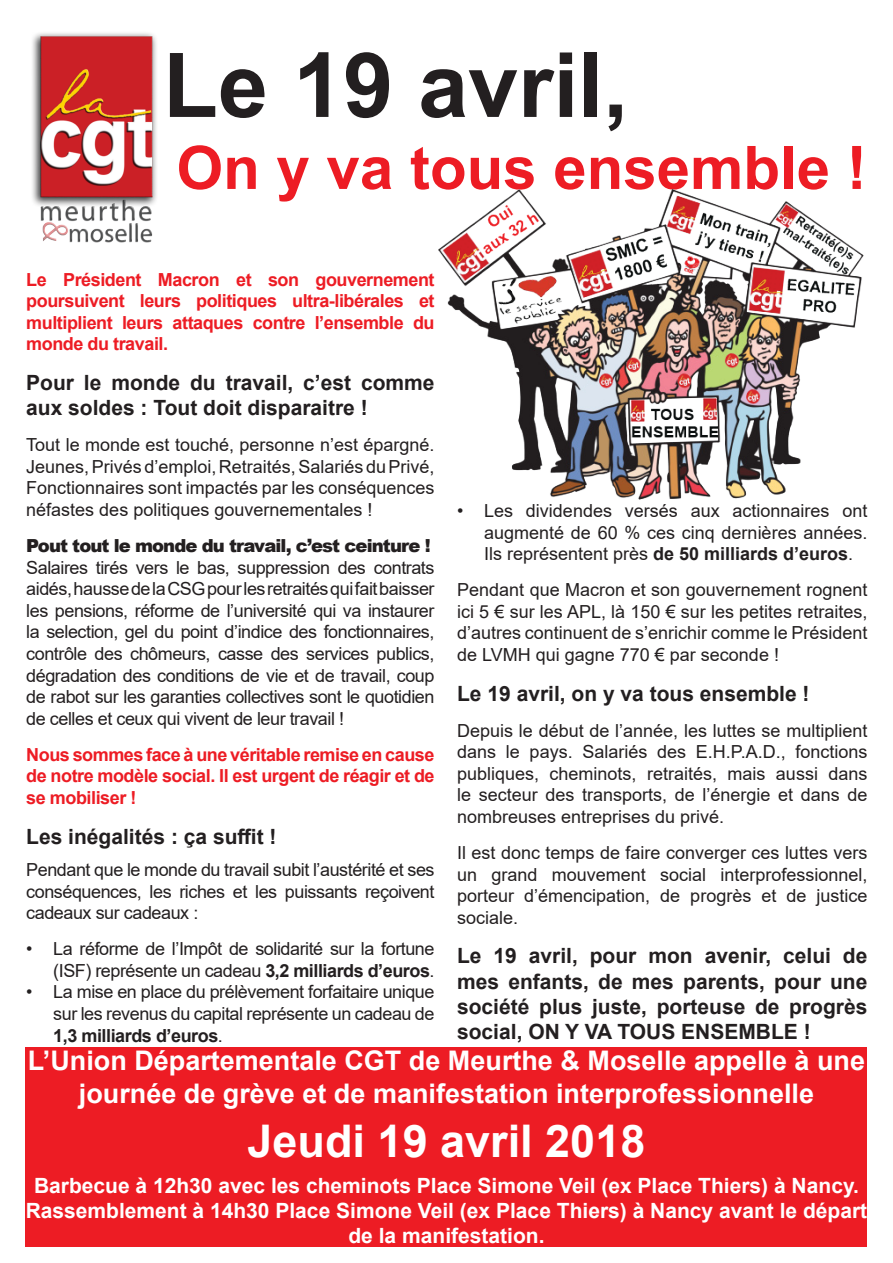
<style>
.page{position:relative;width:893px;height:1263px;background:#fff}
.page>*{position:absolute;margin:0;border:0;box-sizing:border-box;transform-origin:0 0}
.t1{font:700 90px "Arial";color:#231f20}
.t2{font:700 60px "Arial";color:#ed1c24}
.t3{font:700 45px "Arial";color:#fff}
.t4{font:700 27px/32.4px "Arial";color:#fff;text-align:center}
.t5{font:700 21px/25.2px "Arial";color:#231f20}
.t6{font:700 21px/25.2px "Arial";color:#fff;text-align:center}
.t7{font:18px/21.6px "Arial";color:#231f20;text-align:justify}
.t8{font:700 18px/21.6px "Arial";letter-spacing:-.025em;color:#ed1c24;text-align:justify}
.t9{font:18px/21.6px "Arial";letter-spacing:-.025em;color:#231f20;text-align:right}
.t10{font:900 18px "Arial";letter-spacing:-.05em;color:#231f20}
.s1{font-weight:700}
</style>
<div class="page">
<img style="left:32px;top:33px;width:125px;height:210px">
<div style="left:26px;top:1047px;width:841px;height:200px;background:#ed1c24"></div>
<img style="left:439px;top:189px;width:424px;height:311px">
<p class="t1" style="left:163px;top:22px;width:467px">Le 19 avril,</p>
<p class="t2" style="left:176px;top:126px;width:692px">On y va tous ensemble !</p>
<p class="t8" style="left:26px;top:269px;width:410px">Le Président Macron et son gouvernement poursuivent leurs politiques ultra-libérales et multiplient leurs attaques contre l’ensemble du monde du travail.</p>
<p class="t5" style="left:26px;top:370px;width:410px">Pour le monde du travail, c’est comme aux soldes : Tout doit disparaitre !</p>
<p class="t7" style="left:26px;top:434px;width:410px">Tout le monde est touché, personne n’est épargné.<br>Jeunes, Privés d’emploi, Retraités, Salariés du Privé, Fonctionnaires sont impactés par les conséquences néfastes des politiques gouvernementales !</p>
<p class="t10" style="left:26px;top:532px;width:406px">Pout tout le monde du travail, c’est ceinture !</p>
<p class="t7" style="left:26px;top:556px;width:410px">Salaires tirés vers le bas, suppression des contrats aidés, hausse de la CSG pour les retraités qui fait baisser les pensions, réforme de l’université qui va instaurer la selection, gel du point d’indice des fonctionnaires, contrôle des chômeurs, casse des services publics, dégradation des conditions de vie et de travail, coup de rabot sur les garanties collectives sont le quotidien de celles et ceux qui vivent de leur travail !</p>
<p class="t8" style="left:26px;top:744px;width:410px">Nous sommes face à une véritable remise en cause de notre modèle social. Il est urgent de réagir et de se mobiliser !</p>
<p class="t5" style="left:26px;top:824px;width:252px">Les inégalités : ça suffit !</p>
<p class="t7" style="left:26px;top:859px;width:410px">Pendant que le monde du travail subit l’austérité et ses conséquences, les riches et les puissants reçoivent cadeaux sur cadeaux :</p>
<p class="t9" style="left:26px;top:938px;width:410px">• La réforme de l’Impôt de solidarité sur la fortune (ISF) représente un cadeau <span class="s1">3,2 milliards d’euros</span>.</p>
<p class="t7" style="left:53px;top:981px;width:383px;text-indent:-27px">• La mise en place du prélèvement forfaitaire unique sur les revenus du capital représente un cadeau de <span class="s1">1,3 milliards d’euros</span>.</p>
<p class="t7" style="left:484px;top:500px;width:385px;text-indent:-27px">• Les dividendes versés aux actionnaires ont augmenté de 60 % ces cinq dernières années.<br>Ils représentent près <span class="s1">de 50 milliards d’euros</span>.</p>
<p class="t7" style="left:457px;top:579px;width:412px">Pendant que Macron et son gouvernement rognent ici 5 € sur les APL, là 150 € sur les petites retraites, d’autres continuent de s’enrichir comme le Président de LVMH qui gagne 770 € par seconde !</p>
<p class="t5" style="left:457px;top:681px;width:354px">Le 19 avril, on y va tous ensemble !</p>
<p class="t7" style="left:457px;top:719px;width:412px">Depuis le début de l’année, les luttes se multiplient dans le pays. Salariés des E.H.P.A.D., fonctions publiques, cheminots, retraités, mais aussi dans le secteur des transports, de l’énergie et dans de nombreuses entreprises du privé.</p>
<p class="t7" style="left:457px;top:842px;width:412px">Il est donc temps de faire converger ces luttes vers un grand mouvement social interprofessionnel, porteur d’émencipation, de progrès et de justice sociale.</p>
<p class="t5" style="left:457px;top:944px;width:412px;text-align:justify">Le 19 avril, pour mon avenir, celui de mes enfants, de mes parents, pour une société plus juste, porteuse de progrès social, ON Y VA TOUS ENSEMBLE !</p>
<p class="t4" style="left:28px;top:1045px;width:839px">L’Union Départementale CGT de Meurthe &amp; Moselle appelle à une journée de grève et de manifestation interprofessionnelle</p>
<p class="t3" style="left:248px;top:1109px;width:399px">Jeudi 19 avril 2018</p>
<p class="t6" style="left:34px;top:1173px;width:826px">Barbecue à 12h30 avec les cheminots Place Simone Veil (ex Place Thiers) à Nancy.</p>
<p class="t6" style="left:26px;top:1198px;width:843px">Rassemblement à 14h30 Place Simone Veil (ex Place Thiers) à Nancy avant le départ de la manifestation.</p>
</div>
